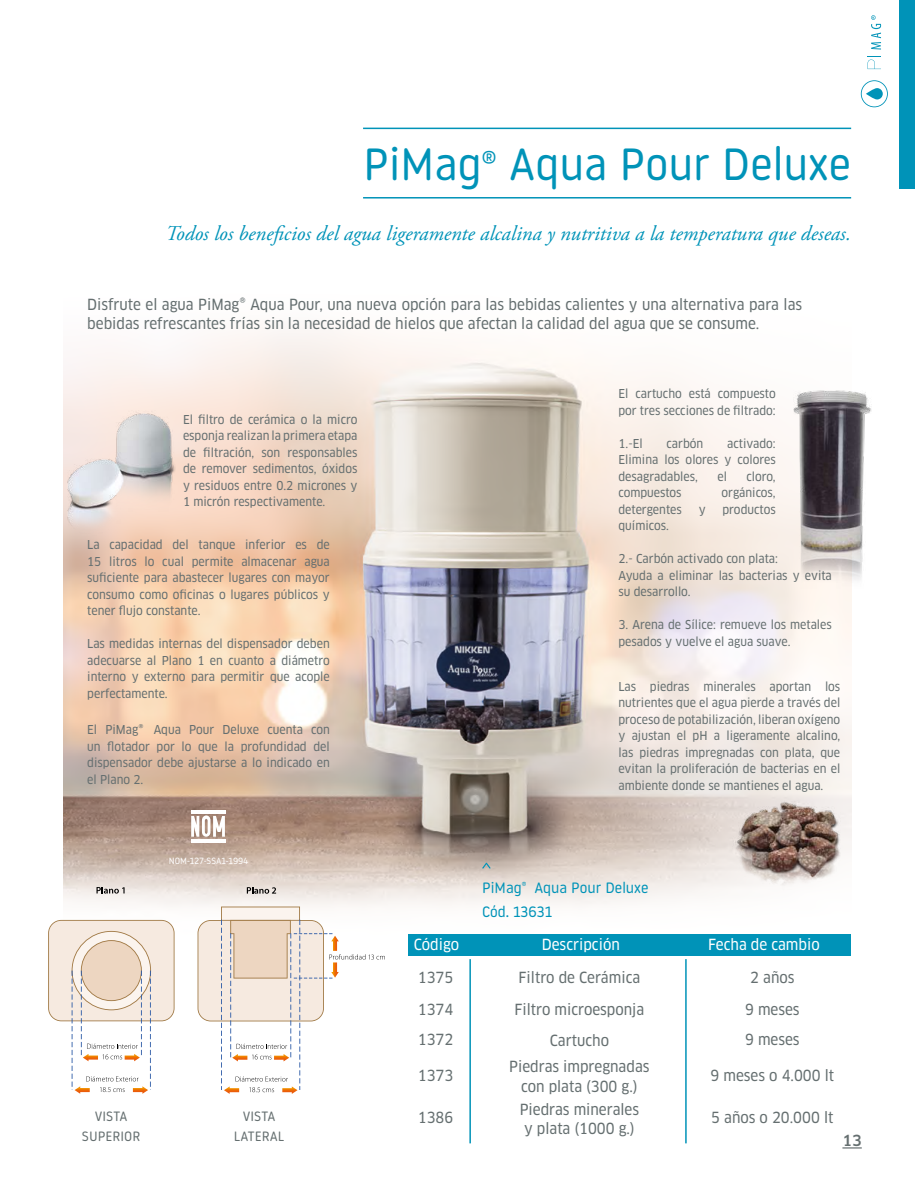
<style>
.page{position:relative;width:915px;height:1191px;background:#fff}
.page>*{position:absolute;margin:0;border:0;box-sizing:border-box;transform-origin:0 0}
.t1{font:45px "Noway Round";color:#0093b8}
.t2{font:italic 21px "Adobe Garamond Pro";color:#0093b8}
.t3{font:15px/19.5px "Clan OT Narr News";color:#656f70}
.t4{font:15px "Clan OT Narr News";color:#fff}
.t5{font:15px/24px "Noway Round";color:#0093b8}
.t6{font:500 15px "Clan OT";color:#656f70}
.t7{font:13.5px/19.5px "Noway Round";color:#656f70;text-align:center}
.t8{font:12px/16.5px "Clan OT Narr News";color:#656f70;text-align:justify}
.t9{font:9px "Noway Round";color:#fff}
</style>
<div class="page">
<svg style="left:842px;top:1147px;width:19px;height:1px"></svg>
<img style="left:64px;top:330px;width:786px;height:703px">
<svg style="left:96px;top:886px;width:28px;height:7px"></svg>
<svg style="left:48px;top:920px;width:126px;height:173px"></svg>
<svg style="left:247px;top:887px;width:29px;height:6px"></svg>
<svg style="left:197px;top:906px;width:188px;height:188px"></svg>
<img style="left:67px;top:406px;width:109px;height:130px">
<img style="left:775px;top:368px;width:97px;height:229px">
<img style="left:708px;top:790px;width:144px;height:109px">
<div style="left:408px;top:934px;width:442px;height:22px;background:#0093b8"></div>
<hr style="left:685px;top:959px;width:1px;height:184px;background:#0093b8">
<hr style="left:469px;top:959px;width:1px;height:184px;background:#0093b8">
<div style="left:899px;top:0;width:15px;height:188px;background:#0093b8"></div>
<svg style="left:860px;top:80px;width:27px;height:27px"></svg>
<svg style="left:867px;top:56px;width:13px;height:13px"></svg>
<svg style="left:871px;top:15px;width:9px;height:35px"></svg>
<svg style="left:482px;top:862px;width:8px;height:6px"></svg>
<hr style="left:363px;top:197px;width:487px;height:1px;background:#0093b8">
<hr style="left:363px;top:128px;width:487px;height:1px;background:#0093b8">
<hr style="left:191px;top:810px;width:34px;height:3px;background:#fff">
<hr style="left:191px;top:839px;width:34px;height:3px;background:#fff">
<svg style="left:191px;top:815px;width:34px;height:21px"></svg>
<h1 class="t1" style="left:363px;top:133px;width:489px">PiMag<sup>®</sup> Aqua Pour Deluxe</h1>
<h2 class="t2" style="left:165px;top:221px;width:686px">Todos los beneficios del agua ligeramente alcalina y nutritiva a la temperatura que deseas.</h2>
<p class="t3" style="left:87px;top:294px;width:716px">Disfrute el agua PiMag® Aqua Pour, una nueva opción para las bebidas calientes y una alternativa para las bebidas refrescantes frías sin la necesidad de hielos que afectan la calidad del agua que se consume.</p>
<p class="t8" style="left:183px;top:411px;width:176px">El filtro de cerámica o la micro esponja realizan la primera etapa de filtración, son responsables de remover sedimentos, óxidos y residuos entre 0.2 micrones y 1 micrón respectivamente.</p>
<p class="t8" style="left:87px;top:537px;width:244px">La capacidad del tanque inferior es de 15 litros lo cual permite almacenar agua suficiente para abastecer lugares con mayor consumo como oficinas o lugares públicos y tener flujo constante.</p>
<p class="t8" style="left:87px;top:636px;width:244px">Las medidas internas del dispensador deben adecuarse al Plano 1 en cuanto a diámetro interno y externo para permitir que acople perfectamente.</p>
<p class="t8" style="left:87px;top:721px;width:244px">El PiMag® Aqua Pour Deluxe cuenta con un flotador por lo que la profundidad del dispensador debe ajustarse a lo indicado en el Plano 2.</p>
<p class="t9" style="left:169px;top:855px;width:81px">NOM-127-SSA1-1994</p>
<p class="t8" style="left:618px;top:385px;width:159px">El cartucho está compuesto por tres secciones de filtrado:</p>
<p class="t8" style="left:618px;top:435px;width:26px">1.-El</p>
<p class="t8" style="left:666px;top:435px;width:38px">carbón</p>
<p class="t8" style="left:618px;top:435px;width:159px;text-indent:109px">activado:<br>Elimina los olores y colores desagradables,</p>
<p class="t8" style="left:717px;top:468px;width:11px">el</p>
<p class="t8" style="left:746px;top:468px;width:31px">cloro,</p>
<p class="t8" style="left:618px;top:484px;width:65px">compuestos</p>
<p class="t8" style="left:721px;top:484px;width:56px">orgánicos,</p>
<p class="t8" style="left:618px;top:501px;width:65px">detergentes</p>
<p class="t8" style="left:698px;top:501px;width:8px">y</p>
<p class="t8" style="left:722px;top:501px;width:55px">productos</p>
<p class="t8" style="left:618px;top:517px;width:52px">químicos.</p>
<p class="t8" style="left:618px;top:550px;width:215px;text-align:left">2.- Carbón activado con plata:<br>Ayuda a eliminar las bacterias y evita su desarrollo.</p>
<p class="t8" style="left:618px;top:616px;width:215px">3. Arena de Sílice: remueve los metales pesados y vuelve el agua suave.</p>
<p class="t8" style="left:618px;top:678px;width:223px">Las piedras minerales aportan los nutrientes que el agua pierde a través del proceso de potabilización, liberan oxígeno y ajustan el pH a ligeramente alcalino, las piedras impregnadas con plata, que evitan la proliferación de bacterias en el ambiente donde se mantienes el agua.</p>
<p class="t5" style="left:482px;top:874px;width:168px">PiMag<sup>®</sup> Aqua Pour Deluxe<br>Cód. 13631</p>
<p class="t7" style="left:82px;top:1105px;width:60px">VISTA<br>SUPERIOR</p>
<p class="t4" style="left:413px;top:935px;width:47px">Código</p>
<p class="t4" style="left:541px;top:935px;width:79px">Descripción</p>
<p class="t4" style="left:707px;top:935px;width:113px">Fecha de cambio</p>
<p class="t3" style="left:514px;top:961px;width:131px;line-height:31.5px;text-align:center">Filtro de Cerámica<br>Filtro microesponja<br>Cartucho</p>
<p class="t3" style="left:509px;top:1057px;width:142px;text-align:center">Piedras impregnadas con plata (300 g.)</p>
<p class="t3" style="left:519px;top:1099px;width:121px">Piedras minerales y plata (1000 g.)</p>
<p class="t3" style="left:744px;top:961px;width:56px;line-height:32px;text-align:center">2 años<br>9 meses</p>
<p class="t3" style="left:744px;top:1029px;width:56px">9 meses</p>
<p class="t3" style="left:710px;top:1065px;width:125px">9 meses o 4.000 lt</p>
<p class="t3" style="left:711px;top:1108px;width:124px">5 años o 20.000 lt</p>
<p class="t3" style="left:417px;top:961px;width:37px;line-height:32px">1375<br>1374</p>
<p class="t3" style="left:417px;top:1029px;width:37px">1372</p>
<p class="t3" style="left:417px;top:1065px;width:37px">1373</p>
<p class="t7" style="left:243px;top:1105px;width:34px">VISTA</p>
<p class="t3" style="left:417px;top:1108px;width:37px">1386</p>
<p class="t7" style="left:234px;top:1125px;width:52px">LATERAL</p>
<p class="t6" style="left:842px;top:1132px;width:21px">13</p>
</div>
